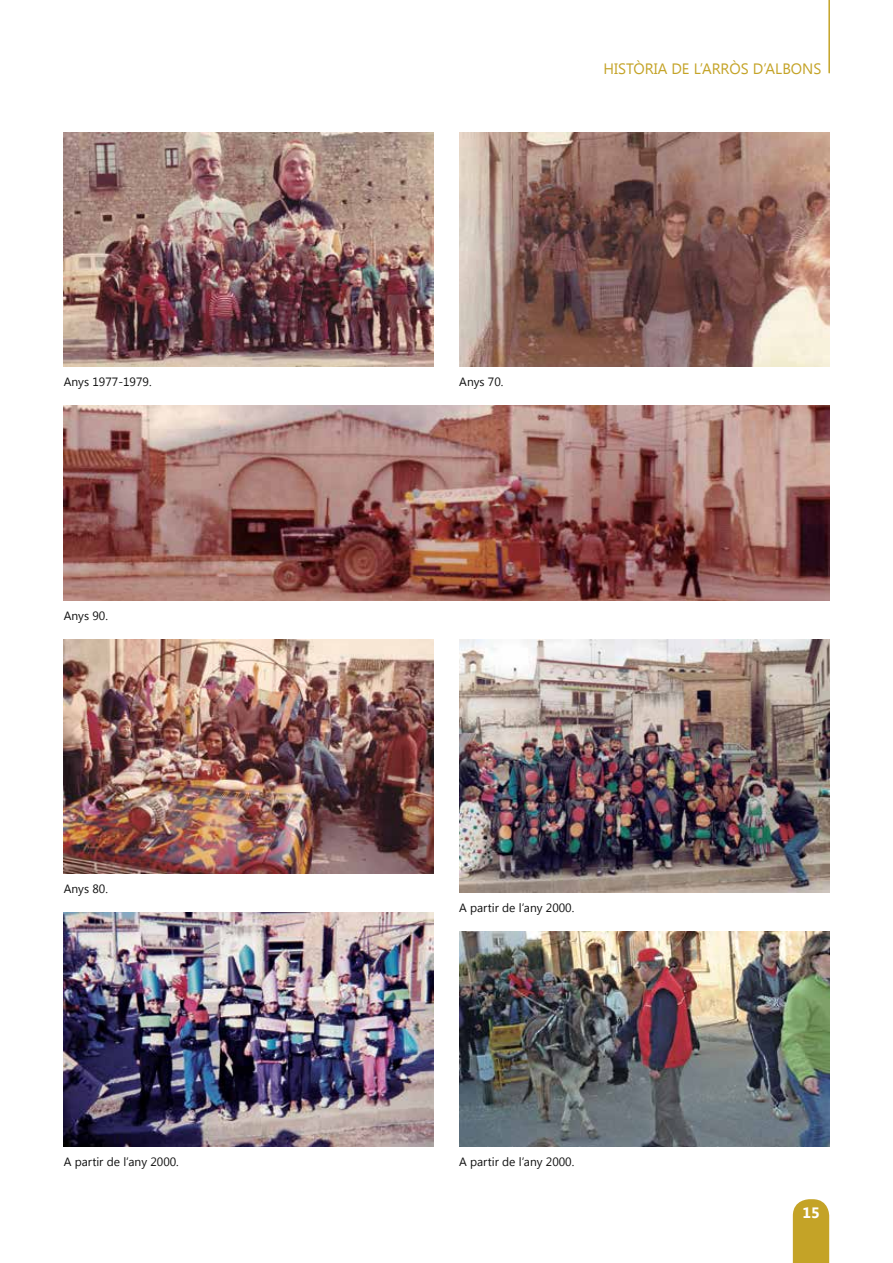
<style>
.page{position:relative;width:893px;height:1263px;background:#fff}
.page>*{position:absolute;margin:0;border:0;box-sizing:border-box;transform-origin:0 0}
.t1{font:15px "Segoe UI";color:#c4a327}
.t2{font:700 15px "Segoe UI";color:#fff}
.t3{font:12px "Segoe UI";color:#121212}
</style>
<div class="page">
<div style="left:793px;top:1199px;width:36px;height:64px;background:#c4a327"></div>
<hr style="left:828px;top:0;width:2px;height:73px;background:#c4a327">
<img style="left:64px;top:132px;width:370px;height:234px">
<img style="left:459px;top:132px;width:370px;height:234px">
<img style="left:64px;top:405px;width:765px;height:195px">
<img style="left:64px;top:639px;width:370px;height:234px">
<img style="left:459px;top:639px;width:370px;height:254px">
<img style="left:64px;top:912px;width:370px;height:234px">
<img style="left:459px;top:932px;width:370px;height:214px">
<p class="t1" style="left:604px;top:58px;width:219px">HISTÒRIA DE L’ARRÒS D’ALBONS</p>
<p class="t3" style="left:64px;top:373px;width:89px">Anys 1977-1979.</p>
<p class="t3" style="left:64px;top:607px;width:46px">Anys 90.</p>
<p class="t3" style="left:64px;top:880px;width:46px">Anys 80.</p>
<p class="t3" style="left:459px;top:373px;width:46px">Anys 70.</p>
<p class="t3" style="left:459px;top:899px;width:117px">A partir de l’any 2000.</p>
<p class="t3" style="left:64px;top:1153px;width:117px">A partir de l’any 2000.</p>
<p class="t3" style="left:459px;top:1153px;width:117px">A partir de l’any 2000.</p>
<p class="t2" style="left:802px;top:1202px;width:19px">15</p>
</div>
